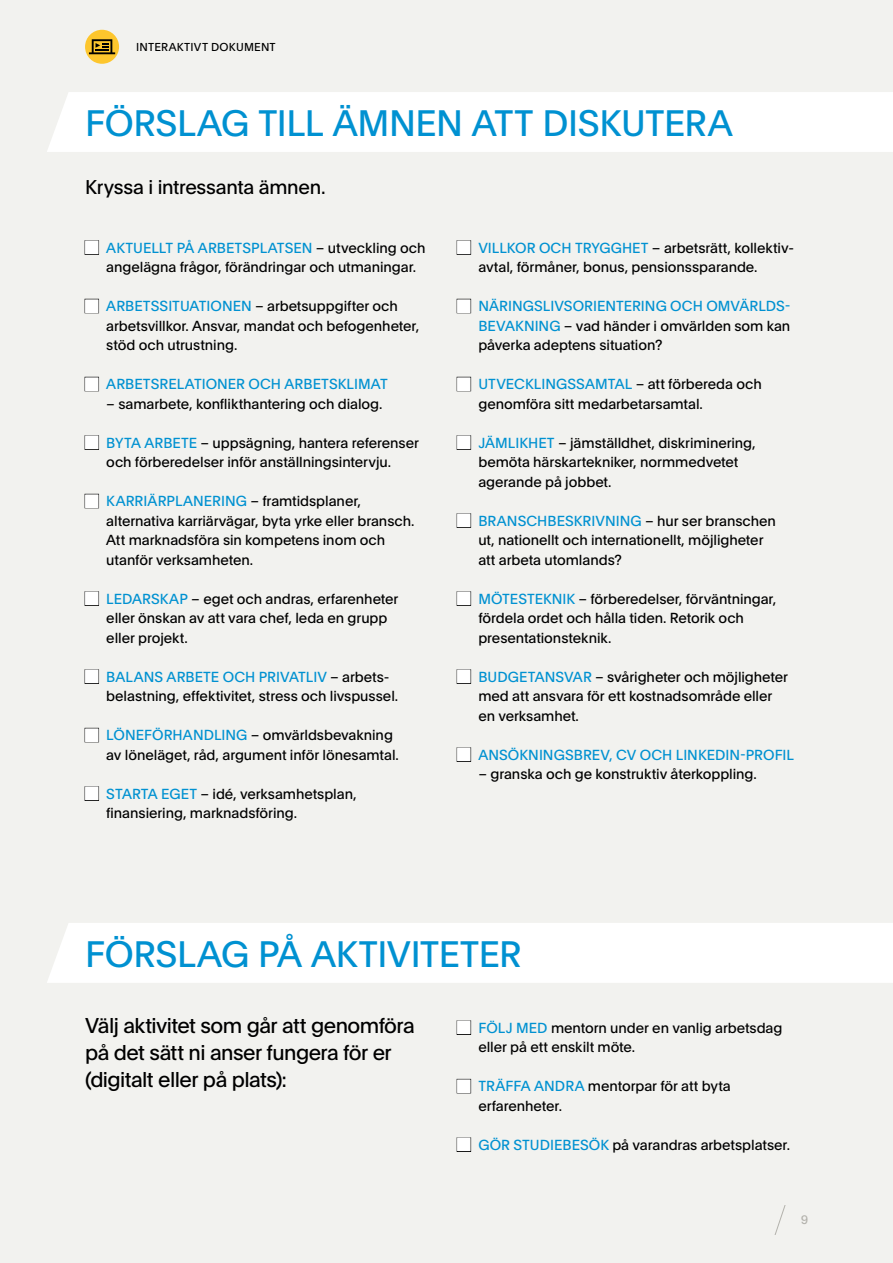
<style>
.page{position:relative;width:893px;height:1263px;background:#f2f2ef}
.page>*{position:absolute;margin:0;border:0;box-sizing:border-box;transform-origin:0 0}
.t1{font:36px "Plain";letter-spacing:-.015em;color:#0091d1}
.t2{font:21px/27px "Plain";letter-spacing:-.025em;color:#000}
.t3{font:19.5px "Plain";letter-spacing:-.015em;color:#000}
.t4{font:14.25px/19.5px "Plain";letter-spacing:-.005em;color:#000}
.t5{font:14.25px "Plain";letter-spacing:.005em;color:#0091d1}
.t6{font:12px "Plain";color:#b3b2ac}
.t7{font:11.25px "Plain";letter-spacing:.02em;color:#000}
.s1{color:#0091d1}
.s2{color:#000}
</style>
<div class="page">
<div style="left:47px;top:92px;width:846px;height:60px;background:#fff"></div>
<div style="left:47px;top:923px;width:846px;height:60px;background:#fff"></div>
<div style="left:85px;top:30px;width:34px;height:34px;background:#fdc62d;border-radius:50%"></div>
<svg style="left:89px;top:39px;width:26px;height:15px"></svg>
<svg style="left:775px;top:1206px;width:10px;height:28px"></svg>
<p class="t7" style="left:136px;top:39px;width:141px">INTERAKTIVT DOKUMENT</p>
<h1 class="t1" style="left:85px;top:97px;width:649px">FÖRSLAG TILL ÄMNEN ATT DISKUTERA</h1>
<h3 class="t3" style="left:85px;top:173px;width:242px">Kryssa i intressanta ämnen.</h3>
<p class="t4" style="left:106px;top:237px;width:321px;text-indent:-21px">• <span class="s1">AKTUELLT PÅ ARBETSPLATSEN</span> – utveckling och angelägna frågor, förändringar och utmaningar.</p>
<p class="t4" style="left:106px;top:296px;width:315px;text-indent:-21px">• <span class="s1">ARBETSSITUATIONEN</span> – arbetsuppgifter och arbetsvillkor. Ansvar, mandat och befogenheter, stöd och utrustning.</p>
<p class="t5" style="left:85px;top:374px;width:304px"><span class="s2">•</span> ARBETSRELATIONER OCH ARBETSKLIMAT</p>
<p class="t4" style="left:106px;top:393px;width:278px">– samarbete, konflikthantering och dialog.</p>
<p class="t4" style="left:85px;top:432px;width:335px;text-align:center">• <span class="s1">BYTA ARBETE</span> – uppsägning, hantera referenser och förberedelser inför anställningsintervju.</p>
<p class="t4" style="left:106px;top:491px;width:310px;text-indent:-21px">• <span class="s1">KARRIÄRPLANERING</span> – framtidsplaner, alternativa karriärvägar, byta yrke eller bransch.<br>Att marknadsföra sin kompetens inom och utanför verksamheten.</p>
<p class="t4" style="left:106px;top:588px;width:294px;text-indent:-21px">• <span class="s1">LEDARSKAP</span> – eget och andras, erfarenheter eller önskan av att vara chef, leda en grupp eller projekt.</p>
<p class="t4" style="left:106px;top:666px;width:293px;text-indent:-21px">• <span class="s1">BALANS ARBETE OCH PRIVATLIV</span> – arbets&shy;belastning, effektivitet, stress och livspussel.</p>
<p class="t4" style="left:106px;top:725px;width:294px;text-indent:-21px">• <span class="s1">LÖNEFÖRHANDLING</span> – omvärldsbevakning av löneläget, råd, argument inför lönesamtal.</p>
<p class="t4" style="left:106px;top:783px;width:252px;text-indent:-21px">• <span class="s1">STARTA EGET</span> – idé, verksamhetsplan, finansiering, marknadsföring.</p>
<p class="t4" style="left:478px;top:237px;width:317px;text-indent:-21px">• <span class="s1">VILLKOR OCH TRYGGHET</span> – arbetsrätt, kollektiv&shy;avtal, förmåner, bonus, pensionssparande.</p>
<p class="t4" style="left:478px;top:296px;width:313px;text-align:justify;text-indent:-21px">• <span class="s1">NÄRINGSLIVSORIENTERING OCH OMVÄRLDS-BEVAKNING</span> – vad händer i omvärlden som kan påverka adeptens situation?</p>
<p class="t4" style="left:478px;top:374px;width:285px;text-indent:-21px">• <span class="s1">UTVECKLINGSSAMTAL</span> – att förbereda och genomföra sitt medarbetarsamtal.</p>
<p class="t4" style="left:478px;top:432px;width:279px;text-indent:-21px">• <span class="s1">JÄMLIKHET</span> – jämställdhet, diskriminering, bemöta härskartekniker, normmedvetet agerande på jobbet.</p>
<p class="t4" style="left:478px;top:510px;width:299px;text-indent:-21px">• <span class="s1">BRANSCHBESKRIVNING</span> – hur ser branschen ut, nationellt och internationellt, möjligheter att arbeta utomlands?</p>
<p class="t4" style="left:478px;top:588px;width:299px;text-indent:-21px">• <span class="s1">MÖTESTEKNIK</span> – förberedelser, förväntningar, fördela ordet och hålla tiden. Retorik och presentationsteknik.</p>
<p class="t4" style="left:478px;top:666px;width:311px;text-indent:-21px">• <span class="s1">BUDGETANSVAR</span> – svårigheter och möjligheter med att ansvara för ett kostnadsområde eller en verksamhet.</p>
<p class="t5" style="left:457px;top:744px;width:339px"><span class="s2">•</span> ANSÖKNINGSBREV, CV OCH LINKEDIN-PROFIL</p>
<p class="t4" style="left:478px;top:764px;width:280px">– granska och ge konstruktiv återkoppling.</p>
<h1 class="t1" style="left:85px;top:928px;width:438px">FÖRSLAG PÅ AKTIVITETER</h1>
<h2 class="t2" style="left:85px;top:1011px;width:331px">Välj aktivitet som går att genomföra på det sätt ni anser fungera för er (digitalt eller på plats):</h2>
<p class="t4" style="left:478px;top:1017px;width:306px;text-indent:-21px">• <span class="s1">FÖLJ MED</span> mentorn under en vanlig arbetsdag eller på ett enskilt möte.</p>
<p class="t4" style="left:478px;top:1076px;width:254px;text-indent:-21px">• <span class="s1">TRÄFFA ANDRA</span> mentorpar för att byta erfarenheter.</p>
<p class="t4" style="left:457px;top:1134px;width:334px">• <span class="s1">GÖR STUDIEBESÖK</span> på varandras arbetsplatser.</p>
<p class="t6" style="left:801px;top:1211px;width:8px">9</p>
</div>
